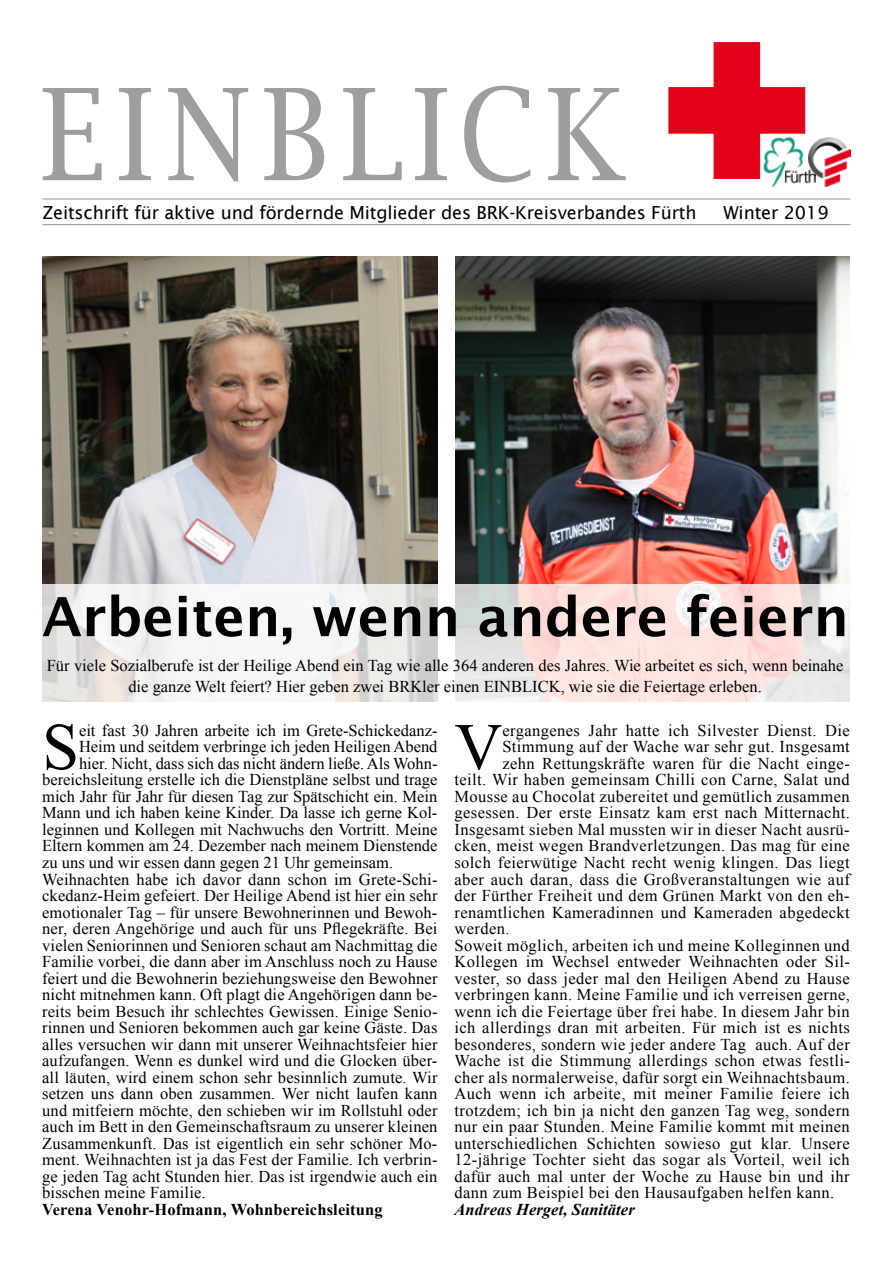
<style>
.page{position:relative;width:893px;height:1263px;background:#fff}
.page>*{position:absolute;margin:0;border:0;box-sizing:border-box;transform-origin:0 0}
.t1{font:127.5px "Lucida Bright";letter-spacing:.09em;color:#9c9e9f;scale:.88 1}
.t2{font:66.3px "Times New Roman";color:#000}
.t3{font:600 54px "Lucida Sans";color:#000}
.t4{font:18px "Lucida Sans";letter-spacing:-.01em;color:#000}
.t5{font:16.5px/21px "Times New Roman";letter-spacing:.01em;color:#000;text-align:center}
.t6{font:700 16.5px "Times New Roman";letter-spacing:.01em;color:#000}
.t7{font:italic 700 16.5px "Times New Roman";letter-spacing:.005em;color:#000}
</style>
<div class="page">
<hr style="left:43px;top:198px;width:807px;height:2px;background:#9c9e9f">
<hr style="left:43px;top:224px;width:807px;height:1px;background:#9c9e9f">
<div style="left:714px;top:133px;width:46px;height:46px;background:#e2001a;border:1px solid #e2001a"></div>
<div style="left:714px;top:42px;width:46px;height:46px;background:#e2001a;border:1px solid #e2001a"></div>
<div style="left:759px;top:87px;width:46px;height:46px;background:#e2001a;border:1px solid #e2001a"></div>
<div style="left:714px;top:87px;width:46px;height:46px;background:#e2001a"></div>
<div style="left:669px;top:87px;width:46px;height:46px;background:#e2001a;border:1px solid #e2001a"></div>
<img style="left:763px;top:137px;width:46px;height:51px">
<img style="left:809px;top:138px;width:41px;height:48px">
<img style="left:43px;top:256px;width:395px;height:328px">
<img style="left:455px;top:256px;width:394px;height:328px">
<svg style="left:42px;top:584px;width:808px;height:118px"></svg>
<h1 class="t1" style="left:40px;top:62px;width:667px">EINBLICK</h1>
<p class="t4" style="left:43px;top:202px;width:656px">Zeitschrift für aktive und fördernde Mitglieder des BRK-Kreisverbandes Fürth</p>
<p class="t4" style="left:723px;top:202px;width:107px">Winter 2019</p>
<h3 class="t3" style="left:42px;top:586px;width:808px">Arbeiten, wenn andere feiern</h3>
<p class="t5" style="left:47px;top:654px;width:798px">Für viele Sozialberufe ist der Heilige Abend ein Tag wie alle 364 anderen des Jahres. Wie arbeitet es sich, wenn beinahe die ganze Welt feiert? Hier geben zwei BRKler einen EINBLICK, wie sie die Feiertage erleben.</p>
<h2 class="t2" style="left:42px;top:700px;width:38px">S</h2>
<p class="t5" style="left:79px;top:719px;width:360px">eit fast 30 Jahren arbeite ich im Grete-Schickedanz-</p>
<p class="t5" style="left:79px;top:736px;width:360px">Heim und seitdem verbringe ich jeden Heiligen Abend</p>
<p class="t5" style="left:79px;top:752px;width:360px">hier. Nicht, dass sich das nicht ändern ließe. Als Wohn-</p>
<p class="t5" style="left:42px;top:769px;width:397px">bereichsleitung erstelle ich die Dienstpläne selbst und trage</p>
<p class="t5" style="left:42px;top:785px;width:397px">mich Jahr für Jahr für diesen Tag zur Spätschicht ein. Mein</p>
<p class="t5" style="left:42px;top:802px;width:397px">Mann und ich haben keine Kinder. Da lasse ich gerne Kol-</p>
<p class="t5" style="left:42px;top:818px;width:397px">leginnen und Kollegen mit Nachwuchs den Vortritt. Meine</p>
<p class="t5" style="left:42px;top:835px;width:397px">Eltern kommen am 24. Dezember nach meinem Dienstende</p>
<p class="t5" style="left:42px;top:851px;width:353px">zu uns und wir essen dann gegen 21 Uhr gemeinsam.</p>
<p class="t5" style="left:42px;top:868px;width:397px">Weihnachten habe ich davor dann schon im Grete-Schi-</p>
<p class="t5" style="left:42px;top:884px;width:397px">ckedanz-Heim gefeiert. Der Heilige Abend ist hier ein sehr</p>
<p class="t5" style="left:42px;top:901px;width:397px">emotionaler Tag – für unsere Bewohnerinnen und Bewoh-</p>
<p class="t5" style="left:42px;top:917px;width:397px">ner, deren Angehörige und auch für uns Pflegekräfte. Bei</p>
<p class="t5" style="left:42px;top:934px;width:397px">vielen Seniorinnen und Senioren schaut am Nachmittag die</p>
<p class="t5" style="left:42px;top:950px;width:397px">Familie vorbei, die dann aber im Anschluss noch zu Hause</p>
<p class="t5" style="left:42px;top:967px;width:397px">feiert und die Bewohnerin beziehungsweise den Bewohner</p>
<p class="t5" style="left:42px;top:983px;width:397px">nicht mitnehmen kann. Oft plagt die Angehörigen dann be-</p>
<p class="t5" style="left:42px;top:1000px;width:397px">reits beim Besuch ihr schlechtes Gewissen. Einige Senio-</p>
<p class="t5" style="left:42px;top:1016px;width:397px">rinnen und Senioren bekommen auch gar keine Gäste. Das</p>
<p class="t5" style="left:42px;top:1033px;width:397px">alles versuchen wir dann mit unserer Weihnachtsfeier hier</p>
<p class="t5" style="left:42px;top:1049px;width:397px">aufzufangen. Wenn es dunkel wird und die Glocken über-</p>
<p class="t5" style="left:42px;top:1066px;width:397px">all läuten, wird einem schon sehr besinnlich zumute. Wir</p>
<p class="t5" style="left:42px;top:1082px;width:397px">setzen uns dann oben zusammen. Wer nicht laufen kann</p>
<p class="t5" style="left:42px;top:1099px;width:397px">und mitfeiern möchte, den schieben wir im Rollstuhl oder</p>
<p class="t5" style="left:42px;top:1115px;width:397px">auch im Bett in den Gemeinschaftsraum zu unserer kleinen</p>
<p class="t5" style="left:42px;top:1132px;width:397px">Zusammenkunft. Das ist eigentlich ein sehr schöner Mo-</p>
<p class="t5" style="left:42px;top:1148px;width:397px">ment. Weihnachten ist ja das Fest der Familie. Ich verbrin-</p>
<p class="t5" style="left:42px;top:1165px;width:397px">ge jeden Tag acht Stunden hier. Das ist irgendwie auch ein</p>
<p class="t5" style="left:42px;top:1181px;width:165px">bisschen meine Familie.</p>
<p class="t6" style="left:42px;top:1197px;width:342px">Verena Venohr-Hofmann, Wohnbereichsleitung</p>
<h2 class="t2" style="left:454px;top:700px;width:49px">V</h2>
<p class="t5" style="left:502px;top:719px;width:349px">ergangenes Jahr hatte ich Silvester Dienst. Die</p>
<p class="t5" style="left:502px;top:736px;width:349px">Stimmung auf der Wache war sehr gut. Insgesamt</p>
<p class="t5" style="left:502px;top:752px;width:349px">zehn Rettungskräfte waren für die Nacht einge-</p>
<p class="t5" style="left:454px;top:769px;width:397px">teilt. Wir haben gemeinsam Chilli con Carne, Salat und</p>
<p class="t5" style="left:454px;top:785px;width:397px">Mousse au Chocolat zubereitet und gemütlich zusammen</p>
<p class="t5" style="left:454px;top:802px;width:397px">gesessen. Der erste Einsatz kam erst nach Mitternacht.</p>
<p class="t5" style="left:454px;top:818px;width:397px">Insgesamt sieben Mal mussten wir in dieser Nacht ausrü-</p>
<p class="t5" style="left:454px;top:835px;width:397px">cken, meist wegen Brandverletzungen. Das mag für eine</p>
<p class="t5" style="left:454px;top:851px;width:397px">solch feierwütige Nacht recht wenig klingen. Das liegt</p>
<p class="t5" style="left:454px;top:868px;width:397px">aber auch daran, dass die Großveranstaltungen wie auf</p>
<p class="t5" style="left:454px;top:884px;width:397px">der Fürther Freiheit und dem Grünen Markt von den eh-</p>
<p class="t5" style="left:454px;top:901px;width:397px">renamtlichen Kameradinnen und Kameraden abgedeckt</p>
<p class="t5" style="left:454px;top:917px;width:57px">werden.</p>
<p class="t5" style="left:454px;top:934px;width:397px">Soweit möglich, arbeiten ich und meine Kolleginnen und</p>
<p class="t5" style="left:454px;top:950px;width:397px">Kollegen im Wechsel entweder Weihnachten oder Sil-</p>
<p class="t5" style="left:454px;top:967px;width:397px">vester, so dass jeder mal den Heiligen Abend zu Hause</p>
<p class="t5" style="left:454px;top:983px;width:397px">verbringen kann. Meine Familie und ich verreisen gerne,</p>
<p class="t5" style="left:454px;top:1000px;width:397px">wenn ich die Feiertage über frei habe. In diesem Jahr bin</p>
<p class="t5" style="left:454px;top:1016px;width:397px">ich allerdings dran mit arbeiten. Für mich ist es nichts</p>
<p class="t5" style="left:454px;top:1033px;width:397px">besonderes, sondern wie jeder andere Tag auch. Auf der</p>
<p class="t5" style="left:454px;top:1049px;width:397px">Wache ist die Stimmung allerdings schon etwas festli-</p>
<p class="t5" style="left:454px;top:1066px;width:397px">cher als normalerweise, dafür sorgt ein Weihnachtsbaum.</p>
<p class="t5" style="left:454px;top:1082px;width:397px">Auch wenn ich arbeite, mit meiner Familie feiere ich</p>
<p class="t5" style="left:454px;top:1099px;width:397px">trotzdem; ich bin ja nicht den ganzen Tag weg, sondern</p>
<p class="t5" style="left:454px;top:1115px;width:397px">nur ein paar Stunden. Meine Familie kommt mit meinen</p>
<p class="t5" style="left:454px;top:1132px;width:397px">unterschiedlichen Schichten sowieso gut klar. Unsere</p>
<p class="t5" style="left:454px;top:1148px;width:397px">12-jährige Tochter sieht das sogar als Vorteil, weil ich</p>
<p class="t5" style="left:454px;top:1165px;width:397px">dafür auch mal unter der Woche zu Hause bin und ihr</p>
<p class="t5" style="left:454px;top:1181px;width:381px">dann zum Beispiel bei den Hausaufgaben helfen kann.</p>
<p class="t7" style="left:454px;top:1197px;width:182px">Andreas Herget, Sanitäter</p>
</div>
